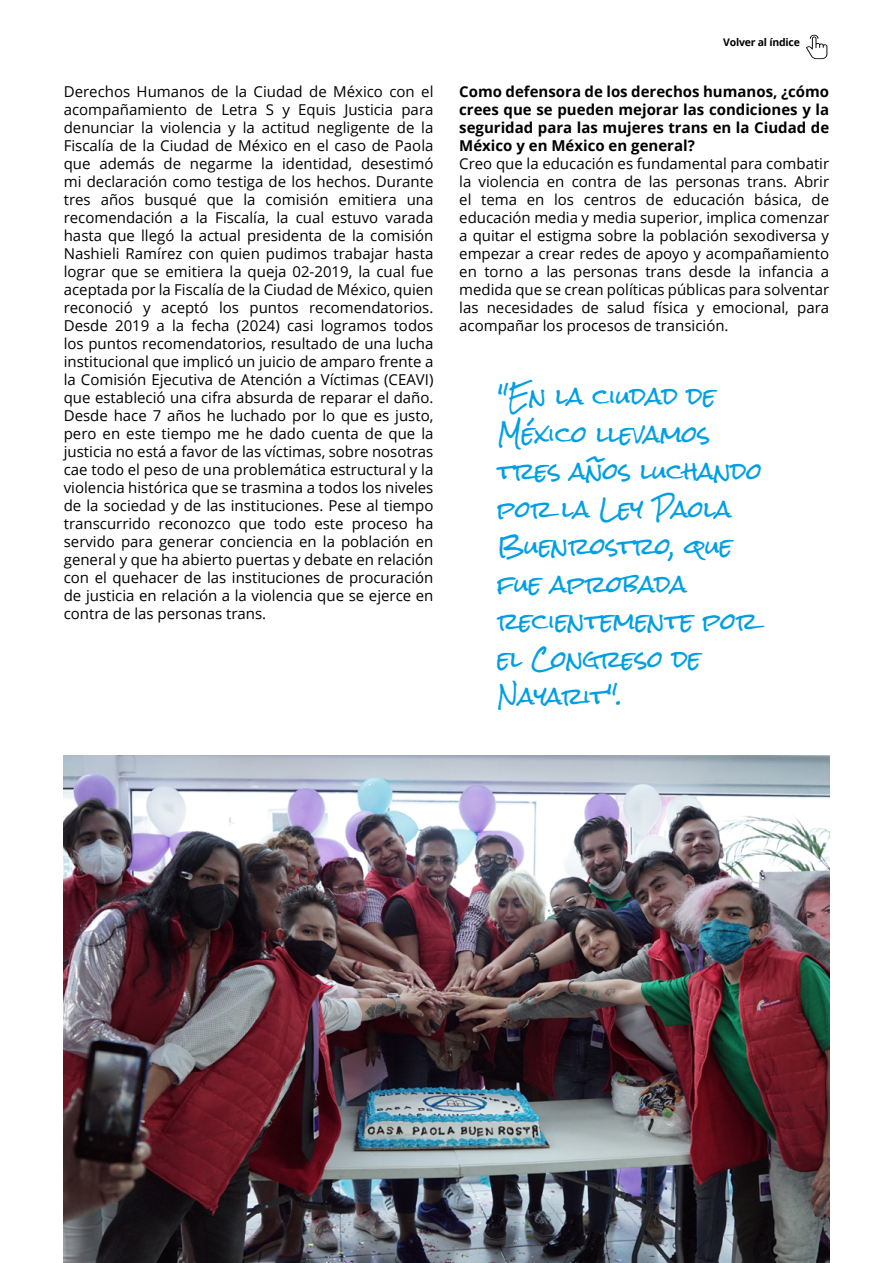
<style>
.page{position:relative;width:893px;height:1263px;background:#fff}
.page>*{position:absolute;margin:0;border:0;box-sizing:border-box;transform-origin:0 0}
.t1{font:22.5px/37.5px "Rock Salt";color:#009fe3}
.t2{font:15px/18px "Open Sans";color:#000;text-align:justify}
.t3{font:700 15px/18px "Open Sans";color:#000;text-align:justify}
.t4{font:700 10.5px "Open Sans";letter-spacing:-.02em;color:#000}
</style>
<div class="page">
<img style="left:64px;top:756px;width:765px;height:507px">
<svg style="left:806px;top:35px;width:21px;height:24px"></svg>
<p class="t4" style="left:723px;top:35px;width:78px">Volver al índice</p>
<p class="t2" style="left:64px;top:82px;width:371px">Derechos Humanos de la Ciudad de México con el acompañamiento de Letra S y Equis Justicia para denunciar la violencia y la actitud negligente de la Fiscalía de la Ciudad de México en el caso de Paola que además de negarme la identidad, desestimó mi declaración como testiga de los hechos. Durante tres años busqué que la comisión emitiera una recomendación a la Fiscalía, la cual estuvo varada hasta que llegó la actual presidenta de la comisión Nashieli Ramírez con quien pudimos trabajar hasta lograr que se emitiera la queja 02-2019, la cual fue aceptada por la Fiscalía de la Ciudad de México, quien reconoció y aceptó los puntos recomendatorios.<br>Desde 2019 a la fecha (2024) casi logramos todos los puntos recomendatorios, resultado de una lucha institucional que implicó un juicio de amparo frente a la Comisión Ejecutiva de Atención a Víctimas (CEAVI) que estableció una cifra absurda de reparar el daño.<br>Desde hace 7 años he luchado por lo que es justo, pero en este tiempo me he dado cuenta de que la justicia no está a favor de las víctimas, sobre nosotras cae todo el peso de una problemática estructural y la violencia histórica que se trasmina a todos los niveles de la sociedad y de las instituciones. Pese al tiempo transcurrido reconozco que todo este proceso ha servido para generar conciencia en la población en general y que ha abierto puertas y debate en relación con el quehacer de las instituciones de procuración de justicia en relación a la violencia que se ejerce en contra de las personas trans.</p>
<p class="t3" style="left:459px;top:82px;width:371px">Como defensora de los derechos humanos, ¿cómo crees que se pueden mejorar las condiciones y la seguridad para las mujeres trans en la Ciudad de México y en México en general?</p>
<p class="t2" style="left:459px;top:154px;width:371px">Creo que la educación es fundamental para combatir la violencia en contra de las personas trans. Abrir el tema en los centros de educación básica, de educación media y media superior, implica comenzar a quitar el estigma sobre la población sexodiversa y empezar a crear redes de apoyo y acompañamiento en torno a las personas trans desde la infancia a medida que se crean políticas públicas para solventar las necesidades de salud física y emocional, para acompañar los procesos de transición.</p>
<h1 class="t1" style="left:497px;top:379px;width:266px">"En la ciudad de<br>México llevamos tres años luchando por la Ley Paola<br>Buenrostro, que fue aprobada recientemente por el Congreso de<br>Nayarit".</h1>
</div>
